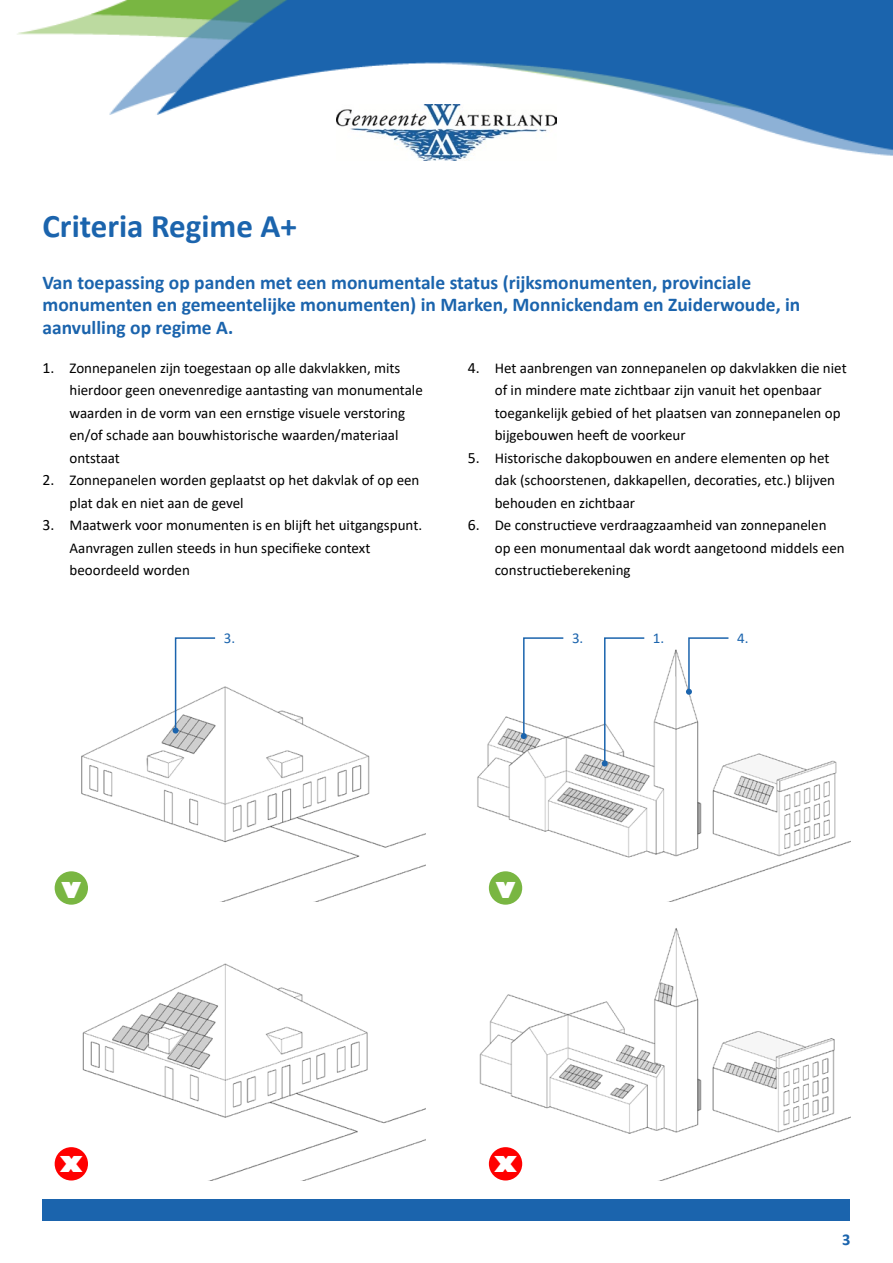
<style>
.page{position:relative;width:893px;height:1263px;background:#fff}
.page>*{position:absolute;margin:0;border:0;box-sizing:border-box;transform-origin:0 0}
.t1{font:700 33px "Calibri";color:#1b64ad}
.t2{font:800 27px "Gill Sans";color:#fff}
.t3{font:700 19.5px/22.5px "Calibri";color:#1b64ad}
.t4{font:700 16.5px "Calibri";color:#1b64ad}
.t5{font:15px/22.5px "Calibri";color:#000}
.t6{font:15px "Calibri";color:#1b64ad}
.s1{font-size:15.75px}
</style>
<div class="page">
<img style="left:17px;top:0;width:876px;height:156px">
<img style="left:337px;top:104px;width:219px;height:57px">
<div style="left:43px;top:1199px;width:807px;height:21px;background:#1b64ad"></div>
<img style="left:54px;top:686px;width:371px;height:215px">
<img style="left:54px;top:963px;width:371px;height:217px">
<img style="left:477px;top:649px;width:373px;height:252px">
<img style="left:479px;top:928px;width:371px;height:252px">
<svg style="left:173px;top:637px;width:44px;height:96px"></svg>
<svg style="left:521px;top:637px;width:44px;height:102px"></svg>
<svg style="left:602px;top:637px;width:44px;height:129px"></svg>
<svg style="left:686px;top:637px;width:44px;height:58px"></svg>
<div style="left:55px;top:1147px;width:33px;height:33px;background:#f00;border-radius:50%"></div>
<div style="left:489px;top:1147px;width:33px;height:33px;background:#f00;border-radius:50%"></div>
<div style="left:55px;top:871px;width:33px;height:34px;background:#79b642;border-radius:50%"></div>
<div style="left:489px;top:871px;width:33px;height:34px;background:#79b642;border-radius:50%"></div>
<h1 class="t1" style="left:43px;top:203px;width:256px">Criteria Regime A+</h1>
<h3 class="t3" style="left:43px;top:271px;width:759px">Van toepassing op panden met een monumentale status (rijksmonumenten, provinciale monumenten en gemeentelijke monumenten) in Marken, Monnickendam en Zuiderwoude, in aanvulling op regime A.</h3>
<p class="t5" style="left:70px;top:356px;width:355px;text-indent:-27px"><span class="s1">1.</span> Zonnepanelen zijn toegestaan op alle dakvlakken, mits hierdoor geen onevenredige aantasting van monumentale waarden in de vorm van een ernstige visuele verstoring en/of schade aan bouwhistorische waarden/materiaal ontstaat</p>
<p class="t5" style="left:70px;top:469px;width:351px;text-indent:-27px"><span class="s1">2.</span> Zonnepanelen worden geplaatst op het dakvlak of op een plat dak en niet aan de gevel</p>
<p class="t5" style="left:70px;top:514px;width:354px;text-indent:-27px"><span class="s1">3.</span> Maatwerk voor monumenten is en blijft het uitgangspunt.<br>Aanvragen zullen steeds in hun specifieke context beoordeeld worden</p>
<p class="t5" style="left:495px;top:356px;width:353px;text-indent:-27px"><span class="s1">4.</span> Het aanbrengen van zonnepanelen op dakvlakken die niet of in mindere mate zichtbaar zijn vanuit het openbaar toegankelijk gebied of het plaatsen van zonnepanelen op bijgebouwen heeft de voorkeur</p>
<p class="t5" style="left:495px;top:446px;width:342px;text-indent:-27px"><span class="s1">5.</span> Historische dakopbouwen en andere elementen op het dak (schoorstenen, dakkapellen, decoraties, etc.) blijven behouden en zichtbaar</p>
<p class="t5" style="left:495px;top:514px;width:351px;text-indent:-27px"><span class="s1">6.</span> De constructieve verdraagzaamheid van zonnepanelen op een monumentaal dak wordt aangetoond middels een constructieberekening</p>
<p class="t6" style="left:224px;top:627px;width:13px">3.</p>
<p class="t6" style="left:572px;top:627px;width:13px">3.</p>
<p class="t6" style="left:653px;top:627px;width:13px">1.</p>
<p class="t6" style="left:737px;top:627px;width:13px">4.</p>
<h2 class="t2" style="left:61px;top:871px;width:21px">v</h2>
<h2 class="t2" style="left:496px;top:871px;width:21px">v</h2>
<h2 class="t2" style="left:60px;top:1145px;width:25px">x</h2>
<h2 class="t2" style="left:494px;top:1145px;width:25px">x</h2>
<p class="t4" style="left:842px;top:1228px;width:10px">3</p>
</div>
